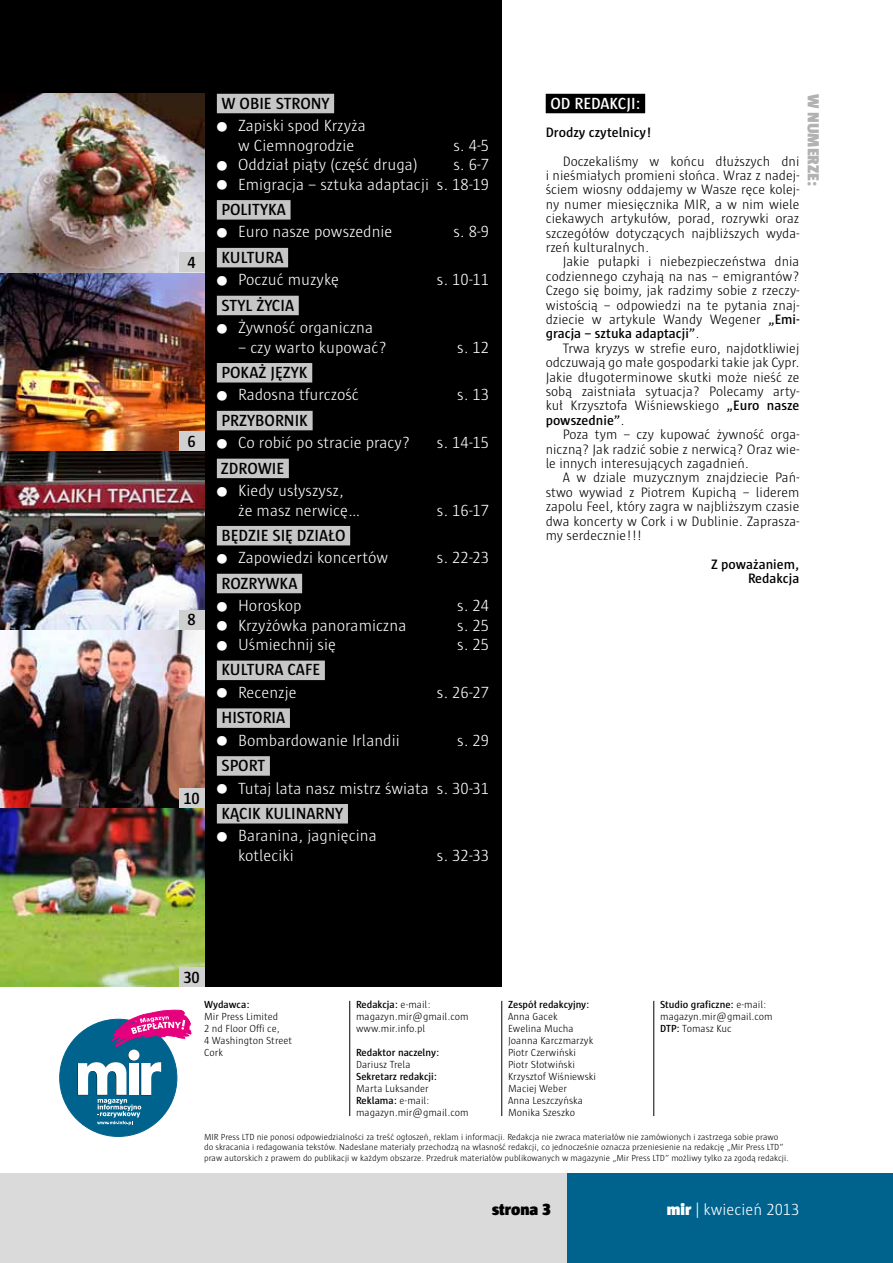
<style>
.page{position:relative;width:893px;height:1263px;background:#fff}
.page>*{position:absolute;margin:0;border:0;box-sizing:border-box;transform-origin:0 0}
.t1{font:300 16.5px/19.5px "Sun";color:#fff}
.t2{font:600 16.5px "Sun";color:#000}
.t3{font:600 16.5px "Sun";color:#fff}
.t4{font:900 16.5px "Sun";color:#b3b2b2}
.t5{font:900 16.5px "Sun";color:#000}
.t6{font:300 13.95px/14.4px "Sun";color:#000;text-align:justify}
.t7{font:600 13.95px/14.4px "Sun";color:#000;text-align:right}
.t8{font:300 10.5px/12px "Sun";color:#000}
.t9{font:600 10.5px "Sun";color:#000}
.t10{font:300 9px/10.5px "Sun";color:#000}
.s1{font-weight:600}
.s2{font-weight:900}
</style>
<div class="page">
<div style="left:0;top:1174px;width:568px;height:89px;background:#dadada"></div>
<div style="left:568px;top:1174px;width:325px;height:89px;background:#00638e"></div>
<div style="left:0;top:0;width:502px;height:986px;background:#000"></div>
<div style="left:60px;top:1019px;width:117px;height:117px;background:#00638e;border-radius:50%"></div>
<svg style="left:78px;top:1010px;width:113px;height:115px"></svg>
<hr style="left:349px;top:1001px;width:1px;height:115px;background:#000">
<hr style="left:501px;top:1001px;width:1px;height:115px;background:#000">
<hr style="left:653px;top:1001px;width:1px;height:115px;background:#000">
<img style="left:1px;top:808px;width:203px;height:178px">
<img style="left:1px;top:629px;width:203px;height:179px">
<img style="left:1px;top:451px;width:203px;height:178px">
<img style="left:1px;top:272px;width:203px;height:179px">
<div style="left:546px;top:94px;width:99px;height:19px;background:#000"></div>
<div style="left:217px;top:94px;width:117px;height:19px;background:#c6c6c6"></div>
<div style="left:217px;top:200px;width:74px;height:20px;background:#c6c6c6"></div>
<div style="left:217px;top:248px;width:71px;height:19px;background:#c6c6c6"></div>
<div style="left:217px;top:296px;width:82px;height:19px;background:#c6c6c6"></div>
<div style="left:217px;top:363px;width:95px;height:19px;background:#c6c6c6"></div>
<div style="left:217px;top:411px;width:96px;height:19px;background:#c6c6c6"></div>
<div style="left:217px;top:459px;width:72px;height:19px;background:#c6c6c6"></div>
<div style="left:217px;top:526px;width:133px;height:19px;background:#c6c6c6"></div>
<div style="left:217px;top:574px;width:85px;height:19px;background:#c6c6c6"></div>
<div style="left:217px;top:660px;width:108px;height:20px;background:#c6c6c6"></div>
<div style="left:217px;top:708px;width:73px;height:20px;background:#c6c6c6"></div>
<div style="left:217px;top:756px;width:53px;height:20px;background:#c6c6c6"></div>
<div style="left:217px;top:804px;width:131px;height:19px;background:#c6c6c6"></div>
<div style="left:179px;top:431px;width:25px;height:20px;background:#d0d0d0"></div>
<div style="left:179px;top:610px;width:25px;height:19px;background:#d0d0d0"></div>
<div style="left:179px;top:788px;width:25px;height:20px;background:#d0d0d0"></div>
<div style="left:179px;top:967px;width:25px;height:19px;background:#d0d0d0"></div>
<img style="left:1px;top:94px;width:203px;height:178px">
<div style="left:179px;top:253px;width:25px;height:19px;background:#d0d0d0"></div>
<img style="left:0;top:0;width:1px;height:1263px">
<p class="t2" style="left:187px;top:254px;width:10px">4</p>
<p class="t2" style="left:187px;top:432px;width:10px">6</p>
<p class="t2" style="left:187px;top:611px;width:10px">8</p>
<p class="t2" style="left:183px;top:790px;width:18px">10</p>
<p class="t2" style="left:221px;top:94px;width:110px">W OBIE STRONY</p>
<p class="t1" style="left:238px;top:116px;width:129px">Zapiski spod Krzyża w Ciemnogrodzie</p>
<p class="t1" style="left:453px;top:135px;width:37px">s. 4-5</p>
<p class="t1" style="left:238px;top:155px;width:181px">Oddział piąty (część druga)</p>
<p class="t1" style="left:238px;top:155px;width:252px;text-align:right">s. 6-7<br>Emigracja – sztuka adaptacji s. 18-19</p>
<p class="t2" style="left:221px;top:201px;width:66px">polityka</p>
<p class="t1" style="left:238px;top:222px;width:156px">Euro nasze powszednie</p>
<p class="t1" style="left:453px;top:222px;width:37px">s. 8-9</p>
<p class="t2" style="left:221px;top:248px;width:64px">kultura</p>
<p class="t1" style="left:238px;top:270px;width:102px">Poczuć muzykę</p>
<p class="t1" style="left:437px;top:270px;width:54px">s. 10-11</p>
<p class="t2" style="left:221px;top:296px;width:74px">styl życia</p>
<p class="t1" style="left:238px;top:318px;width:137px">Żywność organiczna</p>
<p class="t1" style="left:238px;top:337px;width:150px">– czy warto kupować?</p>
<p class="t1" style="left:457px;top:337px;width:33px">s. 12</p>
<p class="t2" style="left:221px;top:363px;width:88px">Pokaż Język</p>
<p class="t1" style="left:238px;top:385px;width:122px">Radosna tfurczość</p>
<p class="t1" style="left:457px;top:385px;width:33px">s. 13</p>
<p class="t2" style="left:221px;top:411px;width:10px">przyb</p>
<p class="t2" style="left:265px;top:411px;width:45px">ornik</p>
<p class="t1" style="left:238px;top:433px;width:174px">Co robić po stracie pracy?</p>
<p class="t1" style="left:437px;top:433px;width:54px">s. 14-15</p>
<p class="t2" style="left:221px;top:459px;width:63px">zdrowiE</p>
<p class="t1" style="left:238px;top:481px;width:124px">Kiedy usłyszysz, że masz nerwicę…</p>
<p class="t1" style="left:437px;top:500px;width:54px">s. 16-17</p>
<p class="t2" style="left:221px;top:526px;width:126px">Będzie się działo</p>
<p class="t1" style="left:238px;top:548px;width:152px">Zapowiedzi koncertów</p>
<p class="t1" style="left:437px;top:548px;width:54px">s. 22-23</p>
<p class="t2" style="left:221px;top:574px;width:30px">rozryw</p>
<p class="t2" style="left:280px;top:574px;width:19px">ka</p>
<p class="t1" style="left:238px;top:596px;width:65px">Horoskop</p>
<p class="t1" style="left:457px;top:596px;width:33px">s. 24</p>
<p class="t1" style="left:238px;top:615px;width:170px">Krzyżówka panoramiczna</p>
<p class="t1" style="left:457px;top:615px;width:33px">s. 25</p>
<p class="t1" style="left:238px;top:635px;width:99px">Uśmiechnij się</p>
<p class="t1" style="left:457px;top:635px;width:33px">s. 25</p>
<p class="t2" style="left:221px;top:661px;width:100px">kultura cafe</p>
<p class="t1" style="left:238px;top:683px;width:60px">Recenzje</p>
<p class="t1" style="left:437px;top:683px;width:54px">s. 26-27</p>
<p class="t2" style="left:221px;top:709px;width:65px">historia</p>
<p class="t1" style="left:238px;top:730px;width:163px">Bombardowanie Irlandii</p>
<p class="t1" style="left:457px;top:730px;width:33px">s. 29</p>
<p class="t2" style="left:221px;top:757px;width:36px">sport</p>
<p class="t1" style="left:238px;top:778px;width:252px">Tutaj lata nasz mistrz świata s. 30-31</p>
<p class="t2" style="left:221px;top:804px;width:104px">kącik kulinarny</p>
<p class="t1" style="left:238px;top:826px;width:140px">Baranina, jagnięcina kotleciki</p>
<p class="t1" style="left:437px;top:846px;width:54px">s. 32-33</p>
<p class="t3" style="left:550px;top:94px;width:92px">od redakcji:</p>
<p class="t7" style="left:546px;top:125px;width:107px">Drodzy czytelnicy!</p>
<p class="t6" style="left:546px;top:154px;width:255px;text-indent:17px">Doczekaliśmy w końcu dłuższych dni i nieśmiałych promieni słońca. Wraz z nadej&shy;ściem wiosny oddajemy w Wasze ręce kolej&shy;ny numer miesięcznika MIR, a w nim wiele ciekawych artykułów, porad, rozrywki oraz szczegółów dotyczących najbliższych wyda&shy;rzeń kulturalnych.</p>
<p class="t6" style="left:546px;top:255px;width:255px;text-indent:17px">Jakie pułapki i niebezpieczeństwa dnia codziennego czyhają na nas – emigrantów?<br>Czego się boimy, jak radzimy sobie z rzeczy&shy;wistością – odpowiedzi na te pytania znaj&shy;dziecie w artykule Wandy Wegener <span class="s1">„Emi&shy;gracja – sztuka adaptacji”</span>.</p>
<p class="t6" style="left:546px;top:341px;width:255px;text-indent:17px">Trwa kryzys w strefie euro, najdotkliwiej odczuwają go małe gospodarki takie jak Cypr.<br>Jakie długoterminowe skutki może nieść ze sobą zaistniała sytuacja? Polecamy arty&shy;kuł Krzysztofa Wiśniewskiego <span class="s1">„Euro nasze powszednie”</span>.</p>
<p class="t6" style="left:546px;top:427px;width:255px;text-indent:17px">Poza tym – czy kupować żywność orga&shy;niczną? Jak radzić sobie z nerwicą? Oraz wie&shy;le innych interesujących zagadnień.</p>
<p class="t6" style="left:546px;top:470px;width:255px;text-indent:17px">A w dziale muzycznym znajdziecie Pań&shy;stwo wywiad z Piotrem Kupichą – liderem zapolu Feel, który zagra w najbliższym czasie dwa koncerty w Cork i w Dublinie. Zaprasza&shy;my serdecznie!!!</p>
<p class="t7" style="left:711px;top:557px;width:90px">Z poważaniem,<br>Redakcja</p>
<p class="t4" style="left:823px;top:94px;width:94px;rotate:90deg">w numerze:</p>
<p class="t2" style="left:183px;top:968px;width:18px">30</p>
<p class="t9" style="left:204px;top:999px;width:47px">Wydawca:</p>
<p class="t8" style="left:204px;top:1011px;width:90px">Mir Press Limited<br>2 nd Floor Offi ce,<br>4 Washington Street<br>Cork</p>
<p class="t8" style="left:356px;top:999px;width:114px"><span class="s1">Redakcja:</span> e-mail: magazyn.mir@gmail.com www.mir.info.pl</p>
<p class="t9" style="left:356px;top:1047px;width:85px">Redaktor naczelny:</p>
<p class="t8" style="left:356px;top:1059px;width:56px">Dariusz Trela</p>
<p class="t9" style="left:356px;top:1071px;width:82px">Sekretarz redakcji:</p>
<p class="t8" style="left:356px;top:1083px;width:114px">Marta Luksander<br><span class="s1">Reklama:</span> e-mail: magazyn.mir@gmail.com</p>
<p class="t9" style="left:508px;top:999px;width:83px">Zespół redakcyjny:</p>
<p class="t8" style="left:508px;top:1011px;width:89px">Anna Gacek<br>Ewelina Mucha<br>Joanna Karczmarzyk<br>Piotr Czerwiński<br>Piotr Słotwiński<br>Krzysztof Wiśniewski<br>Maciej Weber<br>Anna Leszczyńska<br>Monika Szeszko</p>
<p class="t8" style="left:660px;top:999px;width:114px"><span class="s1">Studio graficzne:</span> e-mail: magazyn.mir@gmail.com<br><span class="s1">DTP:</span> Tomasz Kuc</p>
<p class="t10" style="left:204px;top:1132px;width:586px">MIR Press LTD nie ponosi odpowiedzialności za treść ogłoszeń, reklam i informacji. Redakcja nie zwraca materiałów nie zamówionych i zastrzega sobie prawo do skracania i redagowania tekstów. Nadesłane materiały przechodzą na własność redakcji, co jednocześnie oznacza przeniesienie na redakcję „Mir Press LTD” praw autorskich z prawem do publikacji w każdym obszarze. Przedruk materiałów publikowanych w magazynie „Mir Press LTD” możliwy tylko za zgodą redakcji.</p>
<p class="t5" style="left:492px;top:1200px;width:60px">strona 3</p>
<p class="t1" style="left:667px;top:1200px;width:134px"><span class="s2">mir</span> | kwiecień 2013</p>
</div>
